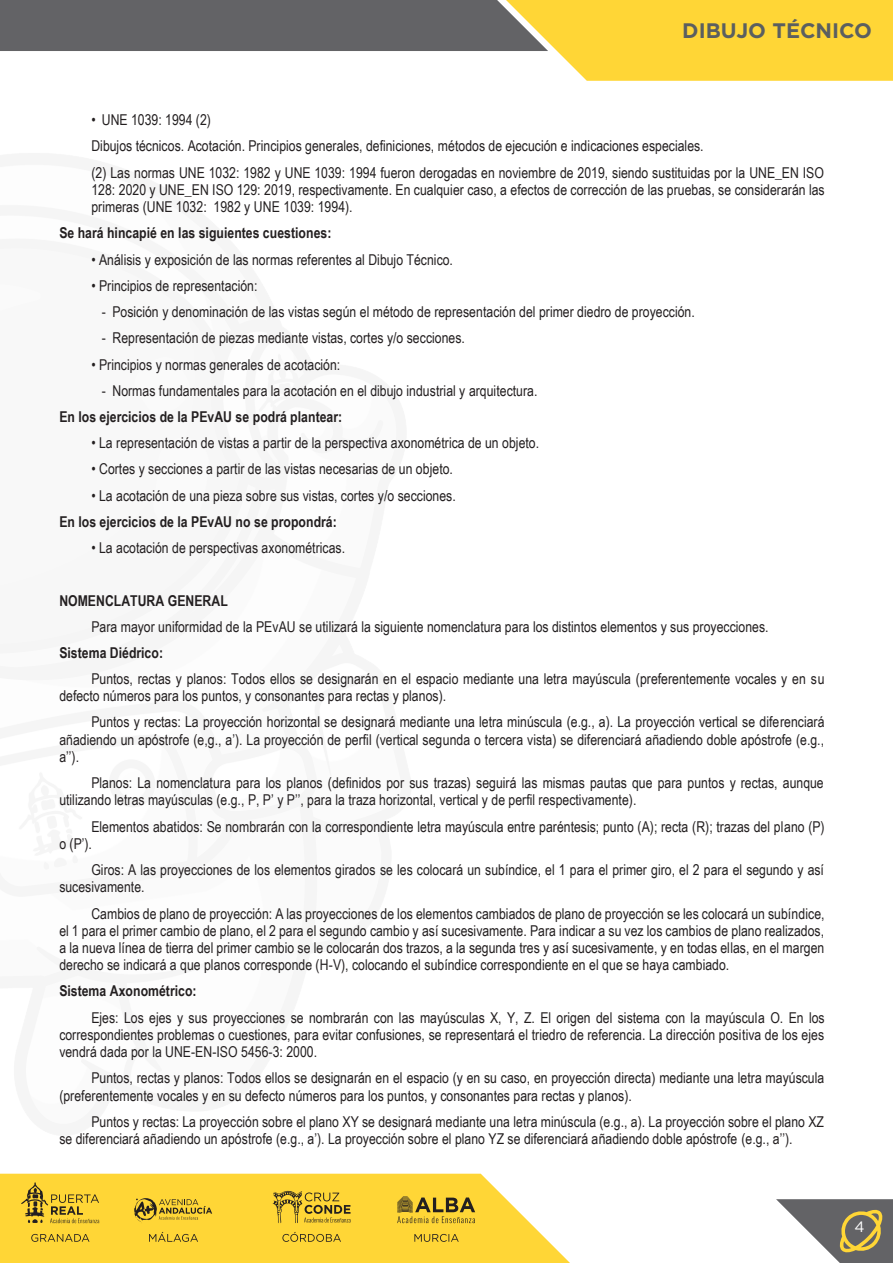
<style>
.page{position:relative;width:893px;height:1263px;background:#fff}
.page>*{position:absolute;margin:0;border:0;box-sizing:border-box;transform-origin:0 0}
.t1{font:700 21px "Gotham";color:#5b5f60}
.t2{font:15px/17.2px "Arial Narrow";color:#231f20}
.t3{font:700 15px "Arial Narrow";color:#231f20}
.t4{font:15px "Gotham";color:#fff}
.s1{font-weight:700}
</style>
<div class="page">
<svg style="left:0;top:1174px;width:570px;height:89px;background:#fed94a"></svg>
<svg style="left:0;top:0;width:893px;height:81px"></svg>
<svg style="left:31px;top:1234px;width:58px;height:8px"></svg>
<svg style="left:282px;top:1232px;width:59px;height:10px"></svg>
<svg style="left:149px;top:1232px;width:49px;height:10px"></svg>
<svg style="left:414px;top:1234px;width:45px;height:8px"></svg>
<svg style="left:21px;top:1182px;width:78px;height:41px;background:#d4b231"></svg>
<svg style="left:397px;top:1196px;width:78px;height:27px;background:#bb9e2f"></svg>
<svg style="left:134px;top:1198px;width:78px;height:26px;background:#cdac30"></svg>
<svg style="left:273px;top:1191px;width:77px;height:32px;background:#caaa30"></svg>
<svg style="left:776px;top:1199px;width:117px;height:64px"></svg>
<h1 class="t1" style="left:682px;top:17px;width:191px">DIBUJO TÉCNICO</h1>
<p class="t2" style="left:91px;top:106px;width:734px;line-height:26.2px">• UNE 1039: 1994 (2)<br>Dibujos técnicos. Acotación. Principios generales, definiciones, métodos de ejecución e indicaciones especiales.<br>(2) Las normas UNE 1032: 1982 y UNE 1039: 1994 fueron derogadas en noviembre de 2019, siendo sustituidas por la UNE_EN ISO</p>
<p class="t2" style="left:91px;top:180px;width:735px">128: 2020 y UNE_EN ISO 129: 2019, respectivamente. En cualquier caso, a efectos de corrección de las pruebas, se considerarán las primeras (UNE 1032: 1982 y UNE 1039: 1994).</p>
<p class="t3" style="left:59px;top:222px;width:274px">Se hará hincapié en las siguientes cuestiones:</p>
<p class="t2" style="left:91px;top:250px;width:363px">• Análisis y exposición de las normas referentes al Dibujo Técnico.</p>
<p class="t2" style="left:91px;top:276px;width:167px">• Principios de representación:</p>
<p class="t2" style="left:102px;top:303px;width:594px">- Posición y denominación de las vistas según el método de representación del primer diedro de proyección.</p>
<p class="t2" style="left:102px;top:329px;width:365px">- Representación de piezas mediante vistas, cortes y/o secciones.</p>
<p class="t2" style="left:91px;top:355px;width:250px">• Principios y normas generales de acotación:</p>
<p class="t2" style="left:59px;top:377px;width:479px;line-height:26.1px;text-indent:43px">- Normas fundamentales para la acotación en el dibujo industrial y arquitectura.<br><span class="s1">En los ejercicios de la PEvAU se podrá plantear:</span></p>
<p class="t2" style="left:91px;top:434px;width:449px">• La representación de vistas a partir de la perspectiva axonométrica de un objeto.</p>
<p class="t2" style="left:91px;top:460px;width:363px">• Cortes y secciones a partir de las vistas necesarias de un objeto.</p>
<p class="t2" style="left:59px;top:482px;width:398px;line-height:26.2px;text-indent:32px">• La acotación de una pieza sobre sus vistas, cortes y/o secciones.<br><span class="s1">En los ejercicios de la PEvAU no se propondrá:</span></p>
<p class="t2" style="left:91px;top:538px;width:255px">• La acotación de perspectivas axonométricas.</p>
<p class="t3" style="left:59px;top:589px;width:170px">NOMENCLATURA GENERAL</p>
<p class="t2" style="left:91px;top:617px;width:679px">Para mayor uniformidad de la PEvAU se utilizará la siguiente nomenclatura para los distintos elementos y sus proyecciones.</p>
<p class="t3" style="left:59px;top:641px;width:105px">Sistema Diédrico:</p>
<p class="t2" style="left:91px;top:670px;width:735px">Puntos, rectas y planos: Todos ellos se designarán en el espacio mediante una letra mayúscula (preferentemente vocales y en su</p>
<p class="t2" style="left:91px;top:682px;width:735px;line-height:26.1px;text-indent:-32px">defecto números para los puntos, y consonantes para rectas y planos).<br>Puntos y rectas: La proyección horizontal se designará mediante una letra minúscula (e.g., a). La proyección vertical se diferenciará</p>
<p class="t2" style="left:59px;top:730px;width:766px">añadiendo un apóstrofe (e,g., a’). La proyección de perfil (vertical segunda o tercera vista) se diferenciará añadiendo doble apóstrofe (e.g., a’’).</p>
<p class="t2" style="left:59px;top:774px;width:766px;text-indent:32px">Planos: La nomenclatura para los planos (definidos por sus trazas) seguirá las mismas pautas que para puntos y rectas, aunque utilizando letras mayúsculas (e.g., P, P’ y P’’, para la traza horizontal, vertical y de perfil respectivamente).</p>
<p class="t2" style="left:59px;top:817px;width:767px;text-indent:32px">Elementos abatidos: Se nombrarán con la correspondiente letra mayúscula entre paréntesis; punto (A); recta (R); trazas del plano (P) o (P’).</p>
<p class="t2" style="left:59px;top:861px;width:766px;text-indent:32px">Giros: A las proyecciones de los elementos girados se les colocará un subíndice, el 1 para el primer giro, el 2 para el segundo y así sucesivamente.</p>
<p class="t2" style="left:59px;top:904px;width:767px;text-align:justify;text-indent:32px">Cambios de plano de proyección: A las proyecciones de los elementos cambiados de plano de proyección se les colocará un subíndice, el 1 para el primer cambio de plano, el 2 para el segundo cambio y así sucesivamente. Para indicar a su vez los cambios de plano realizados, a la nueva línea de tierra del primer cambio se le colocarán dos trazos, a la segunda tres y así sucesivamente, y en todas ellas, en el margen derecho se indicará a que planos corresponde (H-V), colocando el subíndice correspondiente en el que se haya cambiado.</p>
<p class="t2" style="left:91px;top:977px;width:735px;line-height:26.1px;text-indent:-32px"><span class="s1">Sistema Axonométrico:<br></span>Ejes: Los ejes y sus proyecciones se nombrarán con las mayúsculas X, Y, Z. El origen del sistema con la mayúscula O. En los</p>
<p class="t2" style="left:59px;top:1025px;width:766px">correspondientes problemas o cuestiones, para evitar confusiones, se representará el triedro de referencia. La dirección positiva de los ejes vendrá dada por la UNE-EN-ISO 5456-3: 2000.</p>
<p class="t2" style="left:59px;top:1069px;width:766px;text-indent:32px">Puntos, rectas y planos: Todos ellos se designarán en el espacio (y en su caso, en proyección directa) mediante una letra mayúscula (preferentemente vocales y en su defecto números para los puntos, y consonantes para rectas y planos).</p>
<p class="t2" style="left:59px;top:1112px;width:766px;text-indent:32px">Puntos y rectas: La proyección sobre el plano XY se designará mediante una letra minúscula (e.g., a). La proyección sobre el plano XZ se diferenciará añadiendo un apóstrofe (e.g., a’). La proyección sobre el plano YZ se diferenciará añadiendo doble apóstrofe (e.g., a’’).</p>
<p class="t4" style="left:855px;top:1217px;width:12px">4</p>
</div>
